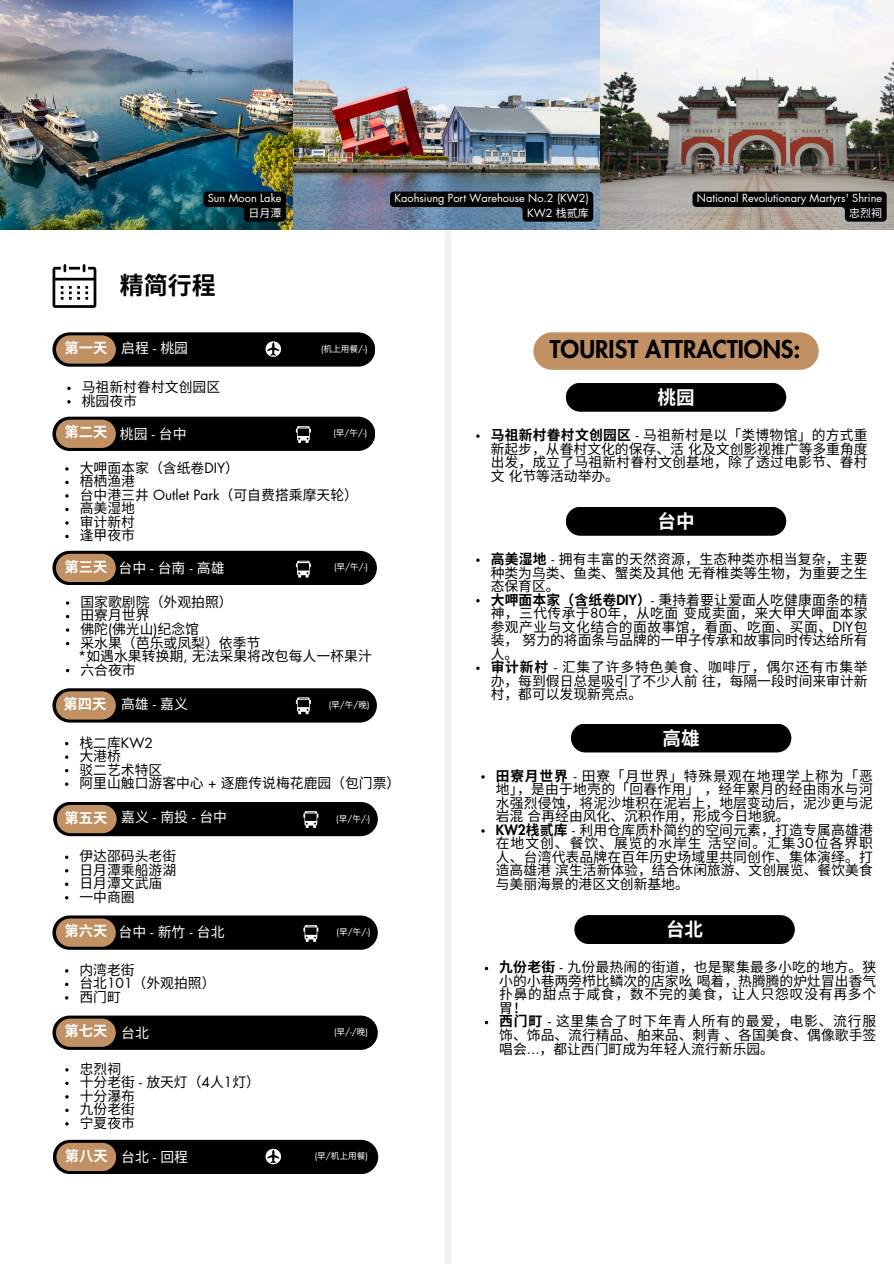
<style>
.page{position:relative;width:894px;height:1264px;background:#fff}
.page>*{position:absolute;margin:0;border:0;box-sizing:border-box;transform-origin:0 0}
.t1{font:800 24px "Futura LT Pro";color:#000}
.t2{font:700 24px "Noto Sans CJ Ksc";color:#000}
.t3{font:700 18.6px "Noto Sans CJ Ksc";color:#fff}
.t4{font:700 14.25px "Noto Sans CJ Ksc";color:#fff}
.t5{font:13.8px/13.5px "Noto Sans CJ Ksc";color:#000;text-align:justify}
.t6{font:13.8px "Noto Sans CJ Ksc";color:#fff}
.t7{font:10.95px "Futura LT Pro";color:#fff}
.t8{font:10.95px "Noto Sans CJ Ksc";color:#fff}
.t9{font:8.7px "Futura LT Pro";color:#fff}
.t10{font:8.7px "Noto Sans CJ Ksc";color:#fff}
.s1{font-family:"Futura LT Pro"}
.s2{font-family:"Noto Sans CJ Ksc"}
.s3{font-weight:700}
.s4{font-family:"Futura LT Pro";font-weight:800}
</style>
<div class="page">
<img style="left:0;top:0;width:893px;height:230px">
<div style="left:52px;top:332px;width:323px;height:34px;background:#000;border-radius:17px"></div>
<div style="left:56px;top:335px;width:60px;height:28px;background:#c19063;border-radius:14px"></div>
<div style="left:52px;top:416px;width:323px;height:35px;background:#000;border-radius:17px"></div>
<div style="left:56px;top:419px;width:60px;height:29px;background:#c19063;border-radius:14px"></div>
<div style="left:52px;top:551px;width:325px;height:34px;background:#000;border-radius:17px"></div>
<div style="left:56px;top:554px;width:60px;height:28px;background:#c19063;border-radius:14px"></div>
<div style="left:445px;top:230px;width:5px;height:1033px;background:#f0f0f0"></div>
<svg style="left:52px;top:264px;width:44px;height:44px"></svg>
<svg style="left:265px;top:341px;width:16px;height:16px"></svg>
<div style="left:565px;top:383px;width:221px;height:29px;background:#000;border-radius:14px"></div>
<div style="left:533px;top:332px;width:285px;height:38px;background:#c19063;border-radius:19px"></div>
<svg style="left:65px;top:467px;width:4px;height:3px"></svg>
<svg style="left:65px;top:481px;width:4px;height:3px"></svg>
<svg style="left:65px;top:494px;width:4px;height:3px"></svg>
<svg style="left:65px;top:508px;width:4px;height:3px"></svg>
<svg style="left:65px;top:521px;width:4px;height:3px"></svg>
<svg style="left:65px;top:535px;width:4px;height:3px"></svg>
<svg style="left:476px;top:434px;width:3px;height:4px"></svg>
<svg style="left:203px;top:191px;width:83px;height:31px;background:#03171b"></svg>
<svg style="left:390px;top:191px;width:203px;height:31px;background:#222d38"></svg>
<svg style="left:692px;top:191px;width:194px;height:31px;background:#48433e"></svg>
<div style="left:53px;top:801px;width:324px;height:35px;background:#000;border-radius:17px"></div>
<div style="left:57px;top:805px;width:59px;height:28px;background:#c19063;border-radius:14px"></div>
<svg style="left:65px;top:855px;width:3px;height:4px"></svg>
<svg style="left:65px;top:882px;width:3px;height:4px"></svg>
<div style="left:52px;top:915px;width:325px;height:34px;background:#000;border-radius:17px"></div>
<div style="left:56px;top:918px;width:60px;height:28px;background:#c19063;border-radius:14px"></div>
<div style="left:52px;top:1015px;width:325px;height:34px;background:#000;border-radius:17px"></div>
<div style="left:56px;top:1018px;width:60px;height:28px;background:#c19063;border-radius:14px"></div>
<div style="left:52px;top:688px;width:325px;height:34px;background:#000;border-radius:17px"></div>
<div style="left:56px;top:691px;width:60px;height:28px;background:#c19063;border-radius:14px"></div>
<svg style="left:296px;top:560px;width:14px;height:17px"></svg>
<svg style="left:296px;top:426px;width:14px;height:17px"></svg>
<div style="left:565px;top:507px;width:221px;height:28px;background:#000;border-radius:14px"></div>
<div style="left:570px;top:723px;width:221px;height:29px;background:#000;border-radius:14px"></div>
<svg style="left:296px;top:697px;width:14px;height:17px"></svg>
<svg style="left:303px;top:811px;width:15px;height:17px"></svg>
<div style="left:574px;top:915px;width:220px;height:29px;background:#000;border-radius:14px"></div>
<svg style="left:67px;top:386px;width:4px;height:4px"></svg>
<svg style="left:67px;top:400px;width:4px;height:3px"></svg>
<svg style="left:303px;top:925px;width:15px;height:16px"></svg>
<svg style="left:65px;top:1068px;width:4px;height:3px"></svg>
<svg style="left:65px;top:1095px;width:4px;height:3px"></svg>
<svg style="left:65px;top:1122px;width:4px;height:3px"></svg>
<div style="left:53px;top:1139px;width:325px;height:35px;background:#000;border-radius:17px"></div>
<div style="left:56px;top:1142px;width:60px;height:29px;background:#c19063;border-radius:14px"></div>
<svg style="left:265px;top:1148px;width:16px;height:16px"></svg>
<p class="t7" style="left:208px;top:193px;width:75px">Sun Moon Lake</p>
<h4 class="t8" style="left:248px;top:204px;width:34px">日月潭</h4>
<p class="t2" style="left:120px;top:266px;width:97px">精简行程</p>
<p class="t4" style="left:64px;top:336px;width:44px">第一天</p>
<p class="t6" style="left:121px;top:336px;width:68px">启程 <span class="s1">-</span> 桃园</p>
<h5 class="t7" style="left:394px;top:193px;width:196px">Kaohsiung Port Warehouse No.2 (KW2)</h5>
<p class="t7" style="left:527px;top:208px;width:63px">KW2 <span class="s2">栈贰库</span></p>
<p class="t7" style="left:696px;top:193px;width:187px">National Revolutionary Martyrs' Shrine</p>
<p class="t8" style="left:849px;top:204px;width:34px">忠烈祠</p>
<p class="t9" style="left:321px;top:344px;width:48px">(<span class="s2">机上用餐</span>/-)</p>
<p class="t1" style="left:549px;top:338px;width:252px">TOURIST ATTRACTIONS:</p>
<p class="t5" style="left:82px;top:380px;width:140px">马祖新村眷村文创园区</p>
<p class="t5" style="left:82px;top:393px;width:57px">桃园夜市</p>
<p class="t4" style="left:64px;top:421px;width:44px">第二天</p>
<p class="t5" style="left:80px;top:460px;width:161px">大呷面本家（含纸卷<span class="s1">DIY</span>）</p>
<p class="t5" style="left:80px;top:474px;width:57px">梧栖渔港</p>
<p class="t5" style="left:80px;top:487px;width:280px">台中港三井 <span class="s1">Outlet Park</span>（可自费搭乘摩天轮）</p>
<h2 class="t5" style="left:80px;top:501px;width:57px">高美湿地</h2>
<h4 class="t5" style="left:80px;top:514px;width:57px">审计新村</h4>
<h5 class="t5" style="left:80px;top:528px;width:57px">逢甲夜市</h5>
<p class="t4" style="left:64px;top:555px;width:44px">第三天</p>
<p class="t5" style="left:80px;top:594px;width:154px">国家歌剧院（外观拍照）</p>
<p class="t5" style="left:80px;top:608px;width:71px">田寮月世界</p>
<p class="t5" style="left:80px;top:621px;width:120px">佛陀<span class="s1">(</span>佛光山<span class="s1">)</span>纪念馆</p>
<h4 class="t5" style="left:80px;top:635px;width:181px">采水果（芭乐或凤梨）依季节</h4>
<h5 class="t5" style="left:78px;top:648px;width:295px"><span class="s1">*</span>如遇水果转换期<span class="s1">,</span> 无法采果将改包每人一杯果汁</h5>
<p class="t5" style="left:80px;top:662px;width:57px">六合夜市</p>
<p class="t6" style="left:120px;top:422px;width:68px">桃园 <span class="s1">-</span> 台中</p>
<p class="t9" style="left:333px;top:429px;width:35px">(<span class="s2">早</span>/<span class="s2">午</span>/-)</p>
<p class="t6" style="left:119px;top:556px;width:107px">台中<span class="s1">-</span>台南<span class="s1">-</span>高雄</p>
<p class="t9" style="left:334px;top:563px;width:35px">(<span class="s2">早</span>/<span class="s2">午</span>/-)</p>
<h4 class="t4" style="left:64px;top:692px;width:44px">第四天</h4>
<p class="t6" style="left:121px;top:692px;width:68px">高雄<span class="s1">-</span>嘉义</p>
<h5 class="t9" style="left:328px;top:700px;width:42px">(<span class="s2">早</span>/<span class="s2">午</span>/<span class="s2">晚</span>)</h5>
<p class="t5" style="left:79px;top:735px;width:75px">栈二库<span class="s1">KW2</span></p>
<p class="t5" style="left:79px;top:748px;width:43px">大港桥</p>
<p class="t5" style="left:79px;top:762px;width:84px">驳二艺术特区</p>
<p class="t5" style="left:79px;top:775px;width:322px">阿里山触口游客中心 <span class="s1">+</span> 逐鹿传说梅花鹿园（包门票）</p>
<h4 class="t4" style="left:64px;top:806px;width:44px">第五天</h4>
<p class="t6" style="left:121px;top:806px;width:107px">嘉义<span class="s1">-</span>南投<span class="s1">-</span>台中</p>
<h5 class="t9" style="left:336px;top:814px;width:35px">(<span class="s2">早</span>/<span class="s2">午</span>/-)</h5>
<p class="t5" style="left:79px;top:848px;width:98px">伊达邵码头老街</p>
<p class="t5" style="left:79px;top:862px;width:98px">日月潭乘船游湖</p>
<p class="t5" style="left:79px;top:875px;width:84px">日月潭文武庙</p>
<p class="t5" style="left:79px;top:889px;width:57px">一中商圈</p>
<p class="t4" style="left:64px;top:919px;width:44px">第六天</p>
<h5 class="t6" style="left:119px;top:921px;width:107px">台中<span class="s1">-</span>新竹<span class="s1">-</span>台北</h5>
<p class="t9" style="left:336px;top:927px;width:35px">(<span class="s2">早</span>/<span class="s2">午</span>/-)</p>
<p class="t5" style="left:79px;top:962px;width:57px">内湾老街</p>
<p class="t5" style="left:79px;top:975px;width:137px">台北<span class="s1">101</span>（外观拍照）</p>
<h4 class="t5" style="left:79px;top:989px;width:43px">西门町</h4>
<p class="t4" style="left:64px;top:1019px;width:44px">第七天</p>
<p class="t6" style="left:121px;top:1021px;width:29px">台北</p>
<p class="t9" style="left:334px;top:1027px;width:35px">(<span class="s2">早</span>/-/<span class="s2">晚</span>)</p>
<h4 class="t5" style="left:80px;top:1061px;width:43px">忠烈祠</h4>
<h5 class="t5" style="left:80px;top:1074px;width:182px">十分老街 <span class="s1">-</span> 放天灯（<span class="s1">4</span>人<span class="s1">1</span>灯）</h5>
<p class="t5" style="left:80px;top:1088px;width:57px">十分瀑布</p>
<p class="t5" style="left:80px;top:1101px;width:57px">九份老街</p>
<p class="t5" style="left:80px;top:1115px;width:57px">宁夏夜市</p>
<h3 class="t4" style="left:65px;top:1143px;width:44px">第八天</h3>
<h1 class="t6" style="left:121px;top:1145px;width:68px">台北 <span class="s1">-</span> 回程</h1>
<p class="t10" style="left:314px;top:1148px;width:55px"><span class="s1">(</span>早<span class="s1">/</span>机上用餐<span class="s1">)</span></p>
<p class="t3" style="left:657px;top:382px;width:39px">桃园</p>
<p class="t5" style="left:490px;top:427px;width:378px"><span class="s3">马祖新村眷村文创园区</span> <span class="s1">-</span> 马祖新村是以「类博物馆」的方式重新起步，从眷村文化的保存、活化及文创影视推广等多重角度出发，成立了马祖新村眷村文创基地，除了透过电影节、眷村文化节等活动举办。</p>
<p class="t3" style="left:657px;top:506px;width:39px">台中</p>
<p class="t5" style="left:490px;top:551px;width:378px"><span class="s3">高美湿地</span> <span class="s1">-</span> 拥有丰富的天然资源，生态种类亦相当复杂，主要种类为鸟类、鱼类、蟹类及其他无脊椎类等生物，为重要之生态保育区。</p>
<p class="t5" style="left:490px;top:592px;width:378px"><span class="s3">大呷面本家（含纸卷</span><span class="s4">DIY</span><span class="s3">）</span><span class="s1">-</span> 秉持着要让爱面人吃健康面条的精神，三代传承于<span class="s1">80</span>年，从吃面变成卖面，来大甲大呷面本家参观产业与文化结合的面故事馆，看面、吃面、买面、<span class="s1">DIY</span>包装，努力的将面条与品牌的一甲子传承和故事同时传达给所有人。</p>
<p class="t5" style="left:490px;top:659px;width:378px"><span class="s3">审计新村</span> <span class="s1">-</span> 汇集了许多特色美食、咖啡厅，偶尔还有市集举办，每到假日总是吸引了不少人前往，每隔一段时间来审计新村，都可以发现新亮点。</p>
<p class="t3" style="left:662px;top:723px;width:39px">高雄</p>
<h4 class="t5" style="left:495px;top:768px;width:378px"><span class="s3">田寮月世界</span> <span class="s1">-</span> 田寮「月世界」特殊景观在地理学上称为「恶地」，是由于地壳的「回春作用」，经年累月的经由雨水与河水强烈侵蚀，将泥沙堆积在泥岩上，地层变动后，泥沙更与泥岩混合再经由风化、沉积作用，形成今日地貌。</h4>
<h5 class="t5" style="left:495px;top:822px;width:378px"><span class="s4">KW2</span><span class="s3">栈贰库</span> <span class="s1">-</span> 利用仓库质朴简约的空间元素，打造专属高雄港在地文创、餐饮、展览的水岸生活空间。汇集<span class="s1">30</span>位各界职人、台湾代表品牌在百年历史场域里共同创作、集体演绎。打造高雄港滨生活新体验，结合休闲旅游、文创展览、餐饮美食与美丽海景的港区文创新基地。</h5>
<p class="t3" style="left:665px;top:914px;width:39px">台北</p>
<p class="t5" style="left:499px;top:959px;width:378px"><span class="s3">九份老街</span> <span class="s1">-</span> 九份最热闹的街道，也是聚集最多小吃的地方。狭小的小巷两旁栉比鳞次的店家吆喝着，热腾腾的炉灶冒出香气扑鼻的甜点于咸食，数不完的美食，让人只怨叹没有再多个胃！</p>
<p class="t5" style="left:499px;top:1013px;width:378px"><span class="s3">西门町</span> <span class="s1">-</span> 这里集合了时下年青人所有的最爱，电影、流行服饰、饰品、流行精品、舶来品、刺青、各国美食、偶像歌手签唱会<span class="s1">...</span>，都让西门町成为年轻人流行新乐园。</p>
</div>
